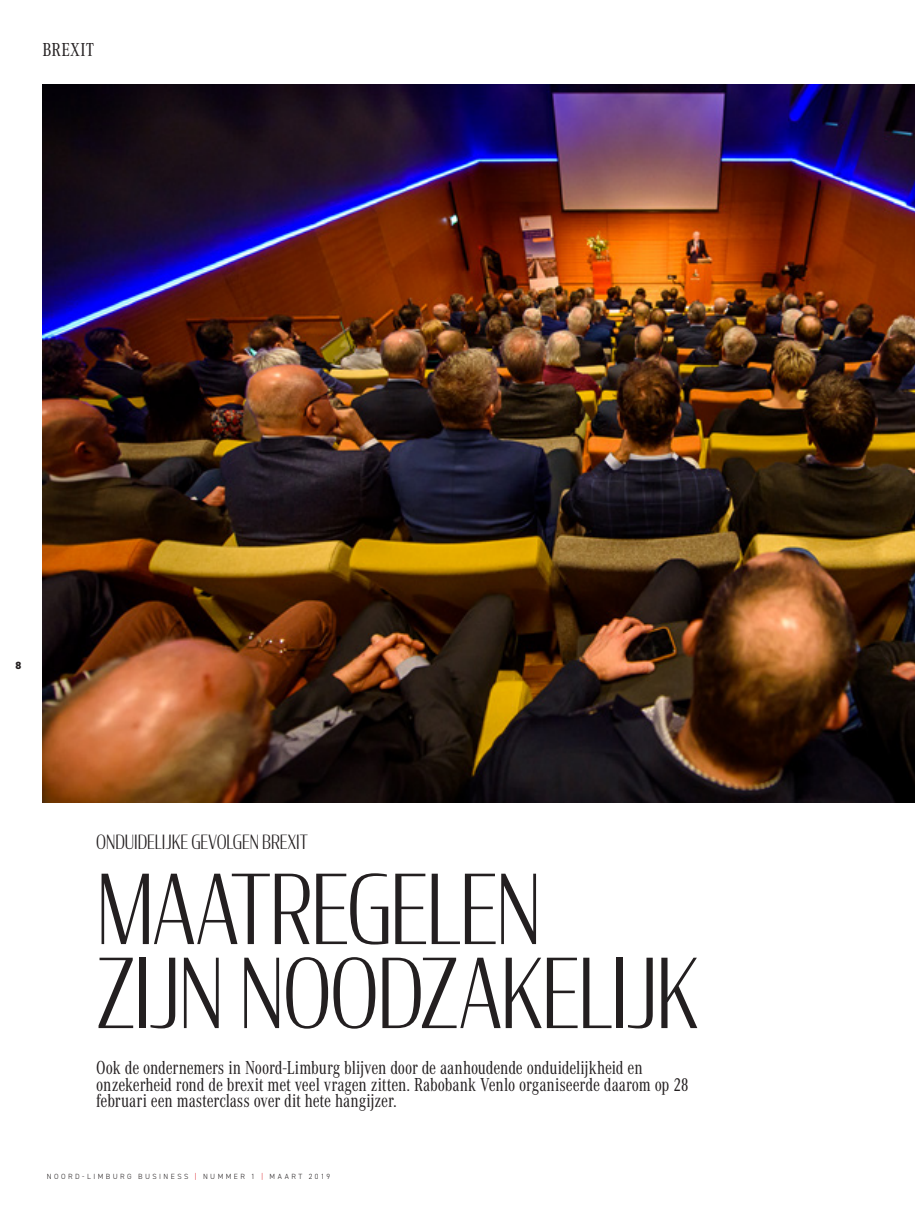
<style>
.page{position:relative;width:915px;height:1212px;background:#fff}
.page>*{position:absolute;margin:0;border:0;box-sizing:border-box;transform-origin:0 0}
.hoofdkop{font:300 95.4px/84px "Condor Cond";letter-spacing:-.015em;color:#231f20;scale:.95 1}
.intro_corperate{font:19.5px/16.5px "Corporate A Cond Pro";letter-spacing:-.01em;color:#231f20;scale:.95 1}
.bijkop{font:300 19.5px "Condor Cond";letter-spacing:-.005em;color:#231f20;scale:.95 1}
.intro_corperate-2{font:19.5px "Corporate A Cond Pro";letter-spacing:-.01em;color:#231f20}
.t1{font:800 10.5px "DIN2014";color:#231f20}
.t2{font:300 7.5px "DIN2014";letter-spacing:.325em;color:#231f20}
.s1{color:#d81c23}
</style>
<div class="page">
<img style="left:43px;top:84px;width:871px;height:718px">
<p class="intro_corperate-2" style="left:43px;top:36px;width:53px">BREXIT</p>
<p class="t1" style="left:15px;top:658px;width:7px">8</p>
<p class="bijkop" style="left:96px;top:830px;width:224px">ONDUIDELIJKE GEVOLGEN BREXIT</p>
<p class="hoofdkop" style="left:96px;top:865px;width:635px">MAATREGELEN<br>ZIJN NOODZAKELIJK</p>
<p class="intro_corperate" style="left:96px;top:1059px;width:625px">Ook de ondernemers in Noord-Limburg blijven door de aanhoudende onduidelijkheid en onzekerheid rond de brexit met veel vragen zitten. Rabobank Venlo organiseerde daarom op 28 februari een masterclass over dit hete hangijzer.</p>
<p class="t2" style="left:47px;top:1172px;width:285px">NOORD-LIMBURG BUSINESS <span class="s1">|</span> NUMMER 1 <span class="s1">|</span> MAART 2019</p>
</div>
